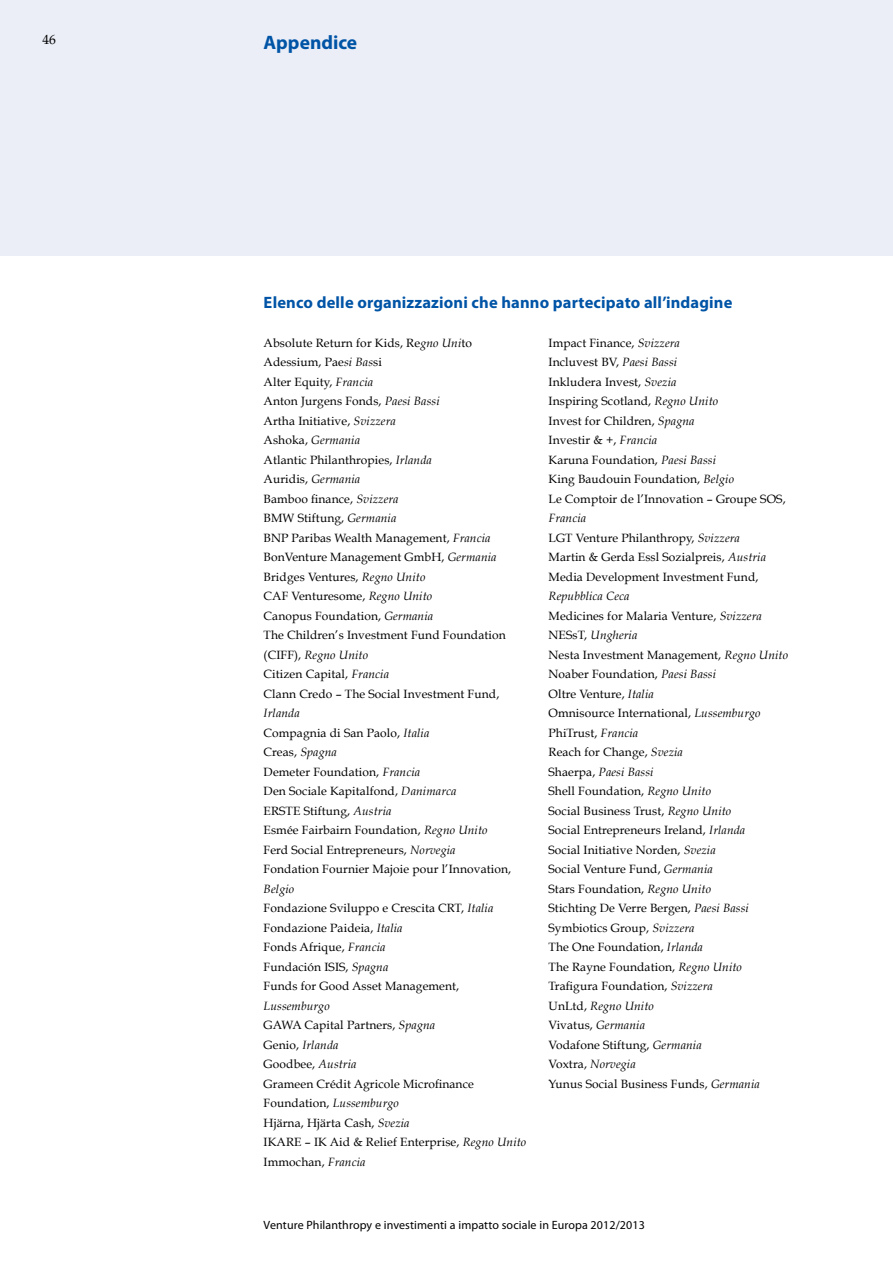
<style>
.page{position:relative;width:893px;height:1263px;background:#fff}
.page>*{position:absolute;margin:0;border:0;box-sizing:border-box;transform-origin:0 0}
.t1{font:700 19.5px "Myriad Pro";color:#0054a6}
.t2{font:700 16.5px "Myriad Pro";letter-spacing:.01em;color:#0054a6}
.t3{font:13.5px "Book Antiqua";color:#000}
.t4{font:12px/19.5px "Book Antiqua";letter-spacing:.01em;color:#000}
.t5{font:12px "Myriad Pro";letter-spacing:.01em;color:#000}
.s1{font-style:italic}
</style>
<div class="page">
<div style="left:0;top:0;width:893px;height:256px;background:#ebeef7"></div>
<hr style="left:892px;top:0;width:1px;height:1263px;background:#0054a6">
<p class="t3" style="left:43px;top:31px;width:15px">46</p>
<h1 class="t1" style="left:264px;top:29px;width:95px">Appendice</h1>
<h2 class="t2" style="left:264px;top:291px;width:470px">Elenco delle organizzazioni che hanno partecipato all’indagine</h2>
<p class="t4" style="left:264px;top:333px;width:244px">Absolute Return for Kids, Re<span class="s1">gno Uni</span>to<br>Adessium, Pae<span class="s1">si Bas</span>si<br>Alter Equity, <span class="s1">Francia<br></span>Anton Jurgens Fonds, <span class="s1">Paesi Bassi<br></span>Artha Initiative, <span class="s1">Svizzera<br></span>Ashoka, <span class="s1">Germania<br></span>Atlantic Philanthropies, <span class="s1">Irlanda<br></span>Auridis, <span class="s1">Germania<br></span>Bamboo finance, <span class="s1">Svizzera<br></span>BMW Stiftung, <span class="s1">Germania<br></span>BNP Paribas Wealth Management, <span class="s1">Francia<br></span>BonVenture Management GmbH, <span class="s1">Germania<br></span>Bridges Ventures, <span class="s1">Regno Unito<br></span>CAF Venturesome, <span class="s1">Regno Unito<br></span>Canopus Foundation, <span class="s1">Germania<br></span>The Children’s Investment Fund Foundation (CIFF), <span class="s1">Regno Unito<br></span>Citizen Capital, <span class="s1">Francia<br></span>Clann Credo – The Social Investment Fund,</p>
<p class="t4" style="left:264px;top:703px;width:249px"><span class="s1">Irlanda<br></span>Compagnia di San Paolo, <span class="s1">Italia<br></span>Creas, <span class="s1">Spagna<br></span>Demeter Foundation, <span class="s1">Francia<br></span>Den Sociale Kapitalfond, <span class="s1">Danimarca<br></span>ERSTE Stiftung, <span class="s1">Austria<br></span>Esmée Fairbairn Foundation, <span class="s1">Regno Unito<br></span>Ferd Social Entrepreneurs, <span class="s1">Norvegia<br></span>Fondation Fournier Majoie pour l’Innovation,</p>
<p class="t4" style="left:264px;top:879px;width:231px"><span class="s1">Belgio<br></span>Fondazione Sviluppo e Crescita CRT, <span class="s1">Italia<br></span>Fondazione Paideia, <span class="s1">Italia<br></span>Fonds Afrique, <span class="s1">Francia<br></span>Fundación ISIS, <span class="s1">Spagna<br></span>Funds for Good Asset Management,</p>
<p class="t4" style="left:264px;top:996px;width:264px"><span class="s1">Lussemburgo<br></span>GAWA Capital Partners, <span class="s1">Spagna<br></span>Genio, <span class="s1">Irlanda<br></span>Goodbee, <span class="s1">Austria<br></span>Grameen Crédit Agricole Microfinance<br>Foundation, <span class="s1">Lussemburgo<br></span>Hjärna, Hjärta Cash, <span class="s1">Svezia<br></span>IKARE – IK Aid &amp; Relief Enterprise, <span class="s1">Regno Unito<br></span>Immochan, <span class="s1">Francia</span></p>
<p class="t4" style="left:549px;top:333px;width:239px">Impact Finance, <span class="s1">Svizzera<br></span>Incluvest BV, <span class="s1">Paesi Bassi<br></span>Inkludera Invest, <span class="s1">Svezia<br></span>Inspiring Scotland, <span class="s1">Regno Unito<br></span>Invest for Children, <span class="s1">Spagna<br></span>Investir &amp; +, <span class="s1">Francia<br></span>Karuna Foundation, <span class="s1">Paesi Bassi<br></span>King Baudouin Foundation, <span class="s1">Belgio<br></span>Le Comptoir de l’Innovation – Groupe SOS,</p>
<p class="t4" style="left:549px;top:508px;width:219px"><span class="s1">Francia<br></span>LGT Venture Philanthropy, <span class="s1">Svizzera<br></span>Martin &amp; Gerda Essl Sozialpreis, <span class="s1">Austria<br></span>Media Development Investment Fund,</p>
<p class="t4" style="left:549px;top:586px;width:241px"><span class="s1">Repubblica Ceca<br></span>Medicines for Malaria Venture, <span class="s1">Svizzera<br></span>NESsT, <span class="s1">Ungheria<br></span>Nesta Investment Management, <span class="s1">Regno Unito<br></span>Noaber Foundation, <span class="s1">Paesi Bassi<br></span>Oltre Venture, <span class="s1">Italia<br></span>Omnisource International, <span class="s1">Lussemburgo<br></span>PhiTrust, <span class="s1">Francia<br></span>Reach for Change, <span class="s1">Svezia<br></span>Shaerpa, <span class="s1">Paesi Bassi<br></span>Shell Foundation, <span class="s1">Regno Unito<br></span>Social Business Trust, <span class="s1">Regno Unito<br></span>Social Entrepreneurs Ireland, <span class="s1">Irlanda<br></span>Social Initiative Norden, <span class="s1">Svezia<br></span>Social Venture Fund, <span class="s1">Germania<br></span>Stars Foundation, <span class="s1">Regno Unito<br></span>Stichting De Verre Bergen, <span class="s1">Paesi Bassi<br></span>Symbiotics Group, <span class="s1">Svizzera<br></span>The One Foundation, <span class="s1">Irlanda<br></span>The Rayne Foundation, <span class="s1">Regno Unito<br></span>Trafigura Foundation, <span class="s1">Svizzera<br></span>UnLtd, <span class="s1">Regno Unito<br></span>Vivatus, <span class="s1">Germania<br></span>Vodafone Stiftung, <span class="s1">Germania<br></span>Voxtra, <span class="s1">Norvegia<br></span>Yunus Social Business Funds, <span class="s1">Germania</span></p>
<p class="t5" style="left:264px;top:1217px;width:383px">Venture Philanthropy e investimenti a impatto sociale in Europa 2012/2013</p>
</div>
